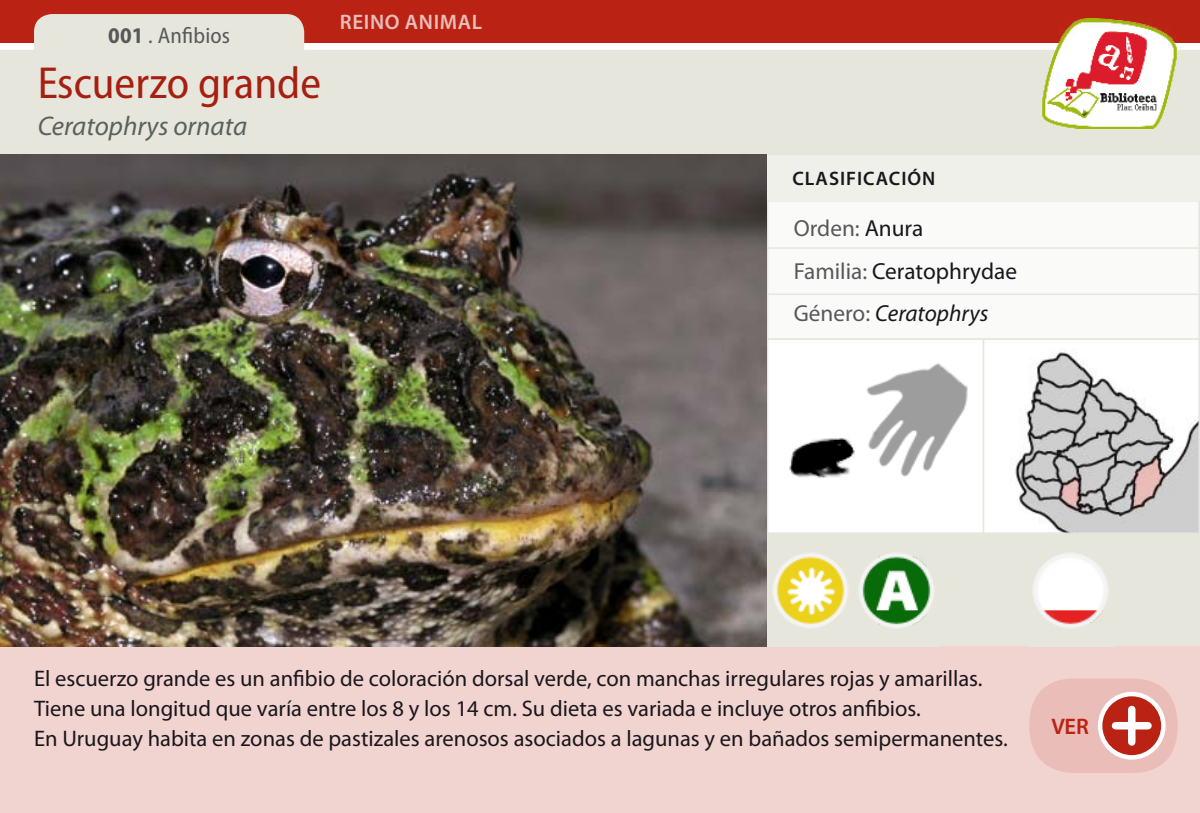
<style>
.page{position:relative;width:1200px;height:813px;background:#fff}
.page>*{position:absolute;margin:0;border:0;box-sizing:border-box;transform-origin:0 0}
.t1{font:semi-condensed 45px "Myriad Pro";color:#ba2313}
.t2{font:italic 27px "Myriad Pro";color:#646c6e}
.t3{font:23.25px "Myriad Pro";color:#1a171c}
.t4{font:italic 23.25px "Myriad Pro";color:#1a171c}
.t5{font:23.25px "Myriad Pro";color:#58585a}
.COPETE{font:22.5px/30px "Myriad Pro";color:#1a171c}
.ID_de_la_ficha{font:semi-condensed 22.5px "Myriad Pro";letter-spacing:.01em;color:#58585a}
.COPETE-2{font:600 22.5px "Myriad Pro";color:#ba2313}
.t6{font:600 21px "Myriad Pro";letter-spacing:.03em;color:#eabdb8}
.t7{font:600 19.5px "Myriad Pro";letter-spacing:.05em;color:#1a171c}
.s1{font-weight:700}
.s2{color:#1a171c}
.s3{color:#58585a}
.s4{font-style:normal;color:#58585a}
</style>
<div class="page">
<div style="left:0;top:0;width:1199px;height:43px;background:#ba2313"></div>
<svg style="left:0;top:14px;width:1199px;height:141px;fill:#e6e6dc"></svg>
<div style="left:766px;top:533px;width:433px;height:112px;background:#e6e6dc"></div>
<div style="left:0;top:645px;width:1199px;height:167px;background:#f1d3d0"></div>
<img style="left:1040px;top:18px;width:137px;height:110px">
<div style="left:1028px;top:678px;width:149px;height:94px;background:#eabdb8;border-radius:47px"></div>
<svg style="left:1099px;top:693px;width:64px;height:64px;background:#c5483b"></svg>
<div style="left:1097px;top:691px;width:68px;height:68px;border:4px solid #fff;border-radius:50%"></div>
<div style="left:1127px;top:709px;width:8px;height:32px;background:#fff"></div>
<div style="left:1115px;top:721px;width:32px;height:8px;background:#fff"></div>
<img style="left:1015px;top:349px;width:181px;height:181px">
<div style="left:982px;top:338px;width:217px;height:195px;border:2px solid #e6e6dc"></div>
<svg style="left:789px;top:363px;width:179px;height:115px"></svg>
<div style="left:766px;top:338px;width:217px;height:195px;border:2px solid #e6e6dc"></div>
<div style="left:767px;top:201px;width:431px;height:138px;background:#fafaf8"></div>
<hr style="left:768px;top:247px;width:430px;height:2px;background:#e6e6dc">
<hr style="left:768px;top:293px;width:430px;height:2px;background:#e6e6dc">
<div style="left:766px;top:200px;width:433px;height:139px;border:2px solid #e6e6dc"></div>
<img style="left:773px;top:553px;width:75px;height:75px">
<img style="left:859px;top:553px;width:75px;height:75px">
<img style="left:1033px;top:553px;width:75px;height:75px">
<div style="left:766px;top:155px;width:433px;height:45px;background:#f0f0ea"></div>
<img style="left:0;top:155px;width:766px;height:490px">
<p class="ID_de_la_ficha" style="left:108px;top:21px;width:123px"><span class="s1">001</span> . Anfibios</p>
<h1 class="t1" style="left:37px;top:56px;width:285px">Escuerzo grande</h1>
<p class="t2" style="left:37px;top:109px;width:212px">Ceratophrys ornata</p>
<p class="t6" style="left:340px;top:9px;width:144px">REINO ANIMAL</p>
<p class="t7" style="left:792px;top:166px;width:144px">CLASIFICACIÓN</p>
<p class="t5" style="left:793px;top:214px;width:131px">Orden: <span class="s2">Anura</span></p>
<p class="t3" style="left:793px;top:256px;width:224px"><span class="s3">Familia:</span> Ceratophrydae</p>
<p class="t4" style="left:793px;top:299px;width:196px"><span class="s4">Género:</span> Ceratophrys</p>
<p class="COPETE" style="left:34px;top:662px;width:975px">El escuerzo grande es un anfibio de coloración dorsal verde, con manchas irregulares rojas y amarillas.<br>Tiene una longitud que varía entre los 8 y los 14 cm. Su dieta es variada e incluye otros anfibios.<br>En Uruguay habita en zonas de pastizales arenosos asociados a lagunas y en bañados semipermanentes.</p>
<p class="COPETE-2" style="left:1051px;top:712px;width:39px">VER</p>
</div>
